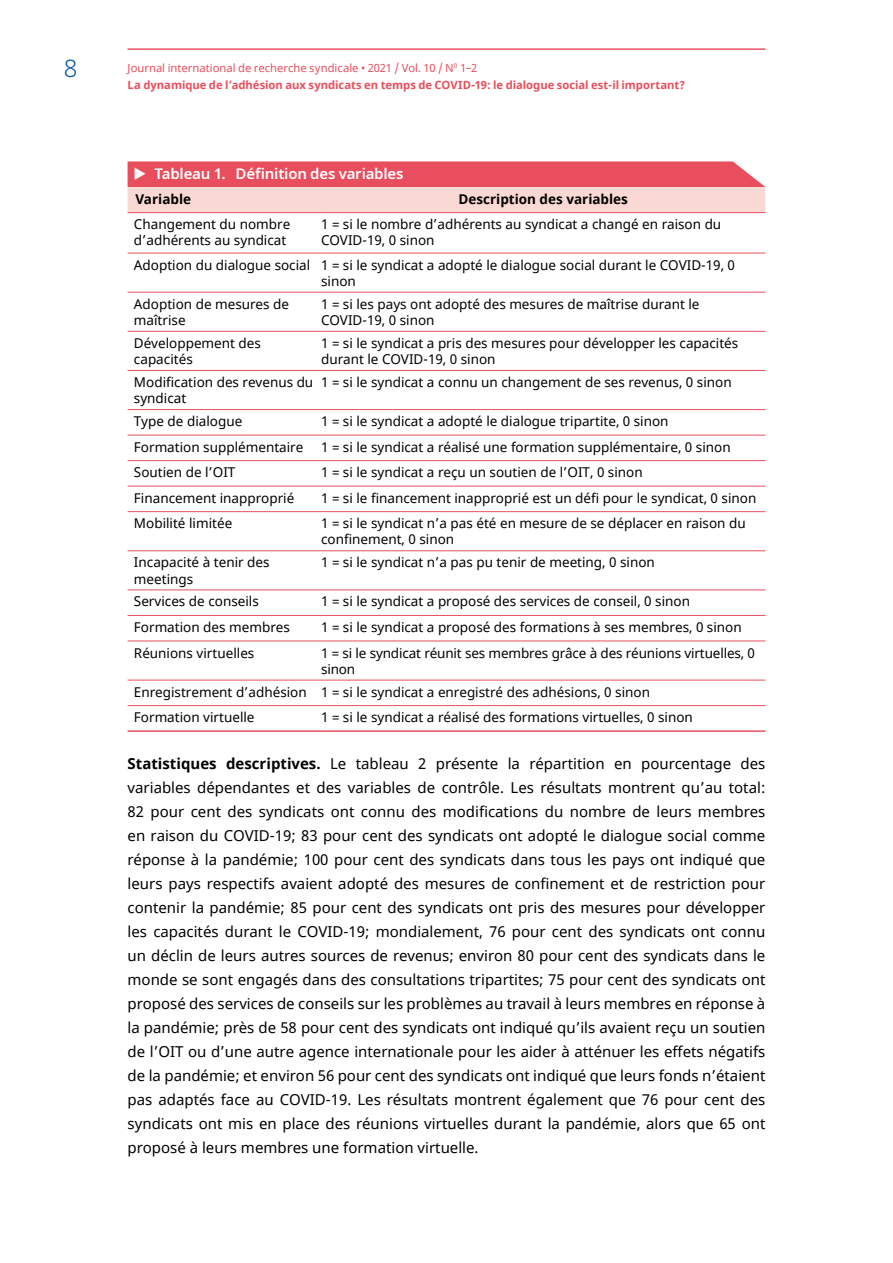
<style>
.page{position:relative;width:893px;height:1263px;background:#fff}
.page>*{position:absolute;margin:0;border:0;box-sizing:border-box;transform-origin:0 0}
.t1{font:300 24px "Noto Sans";color:#0054a6}
.t2{font:15px/24px "Noto Sans";color:#000;text-align:justify}
.t3{font:600 15px "Noto Sans";letter-spacing:-.015em;color:#fff}
.Table_Text{font:13.5px/16.2px "Noto Sans";color:#000}
.Table_subtitle_Dark{font:700 13.5px "Noto Sans";color:#000}
.t4{font:700 11.25px/16.8px "Noto Sans";color:#e84e5e}
.s1{font-weight:400}
.s2{font-weight:700}
</style>
<div class="page">
<hr style="left:128px;top:49px;width:637px;height:1px;background:#e84e5e">
<hr style="left:128px;top:730px;width:193px;height:2px;background:#e84e5e">
<hr style="left:321px;top:730px;width:444px;height:2px;background:#e84e5e">
<hr style="left:128px;top:253px;width:193px;height:1px;background:#e84e5e">
<hr style="left:321px;top:253px;width:444px;height:1px;background:#e84e5e">
<hr style="left:128px;top:292px;width:193px;height:1px;background:#e84e5e">
<hr style="left:321px;top:292px;width:444px;height:1px;background:#e84e5e">
<hr style="left:128px;top:331px;width:193px;height:1px;background:#e84e5e">
<hr style="left:321px;top:331px;width:444px;height:1px;background:#e84e5e">
<hr style="left:128px;top:370px;width:193px;height:1px;background:#e84e5e">
<hr style="left:321px;top:370px;width:444px;height:1px;background:#e84e5e">
<hr style="left:128px;top:409px;width:193px;height:1px;background:#e84e5e">
<hr style="left:321px;top:409px;width:444px;height:1px;background:#e84e5e">
<hr style="left:128px;top:435px;width:193px;height:1px;background:#e84e5e">
<hr style="left:321px;top:435px;width:444px;height:1px;background:#e84e5e">
<hr style="left:128px;top:460px;width:193px;height:1px;background:#e84e5e">
<hr style="left:321px;top:460px;width:444px;height:1px;background:#e84e5e">
<hr style="left:128px;top:486px;width:193px;height:1px;background:#e84e5e">
<hr style="left:321px;top:486px;width:444px;height:1px;background:#e84e5e">
<hr style="left:128px;top:511px;width:193px;height:1px;background:#e84e5e">
<hr style="left:321px;top:511px;width:444px;height:1px;background:#e84e5e">
<hr style="left:128px;top:550px;width:193px;height:1px;background:#e84e5e">
<hr style="left:321px;top:550px;width:444px;height:1px;background:#e84e5e">
<hr style="left:128px;top:590px;width:193px;height:1px;background:#e84e5e">
<hr style="left:321px;top:590px;width:444px;height:1px;background:#e84e5e">
<hr style="left:128px;top:615px;width:193px;height:1px;background:#e84e5e">
<hr style="left:321px;top:615px;width:444px;height:1px;background:#e84e5e">
<hr style="left:128px;top:641px;width:193px;height:1px;background:#e84e5e">
<hr style="left:321px;top:641px;width:444px;height:1px;background:#e84e5e">
<hr style="left:128px;top:680px;width:193px;height:1px;background:#e84e5e">
<hr style="left:321px;top:680px;width:444px;height:1px;background:#e84e5e">
<hr style="left:128px;top:705px;width:193px;height:1px;background:#e84e5e">
<hr style="left:321px;top:705px;width:444px;height:1px;background:#e84e5e">
<svg style="left:128px;top:161px;width:637px;height:52px;background:#f1949a"></svg>
<h1 class="t1" style="left:64px;top:51px;width:15px">8</h1>
<p class="t4" style="left:128px;top:60px;width:559px"><span class="s1">Journal international de recherche syndicale • 2021 / Vol. 10 / N</span><sup>0</sup> <span class="s1">1–2<br></span>La dynamique de l’adhésion aux syndicats en temps de COVID-19: le dialogue social est-il important?</p>
<p class="t3" style="left:155px;top:163px;width:251px">Tableau 1. Définition des variables</p>
<p class="Table_subtitle_Dark" style="left:135px;top:189px;width:57px">Variable</p>
<p class="Table_subtitle_Dark" style="left:458px;top:189px;width:171px">Description des variables</p>
<p class="Table_Text" style="left:134px;top:217px;width:158px">Changement du nombre d’adhérents au syndicat</p>
<p class="Table_Text" style="left:321px;top:217px;width:402px">1 = si le nombre d’adhérents au syndicat a changé en raison du<br>COVID-19, 0 sinon</p>
<p class="Table_Text" style="left:134px;top:257px;width:178px">Adoption du dialogue social</p>
<p class="Table_Text" style="left:321px;top:257px;width:415px">1 = si le syndicat a adopté le dialogue social durant le COVID-19, 0 sinon</p>
<p class="Table_Text" style="left:134px;top:296px;width:157px">Adoption de mesures de maîtrise</p>
<p class="Table_Text" style="left:321px;top:296px;width:380px">1 = si les pays ont adopté des mesures de maîtrise durant le<br>COVID-19, 0 sinon</p>
<p class="Table_Text" style="left:134px;top:335px;width:129px">Développement des capacités</p>
<p class="Table_Text" style="left:321px;top:335px;width:419px">1 = si le syndicat a pris des mesures pour développer les capacités durant le COVID-19, 0 sinon</p>
<p class="Table_Text" style="left:134px;top:374px;width:181px">Modification des revenus du syndicat</p>
<p class="Table_Text" style="left:321px;top:374px;width:412px">1 = si le syndicat a connu un changement de ses revenus, 0 sinon</p>
<p class="Table_Text" style="left:134px;top:414px;width:110px">Type de dialogue</p>
<p class="Table_Text" style="left:321px;top:414px;width:349px">1 = si le syndicat a adopté le dialogue tripartite, 0 sinon</p>
<p class="Table_Text" style="left:134px;top:439px;width:171px">Formation supplémentaire</p>
<p class="Table_Text" style="left:321px;top:439px;width:411px">1 = si le syndicat a réalisé une formation supplémentaire, 0 sinon</p>
<p class="Table_Text" style="left:134px;top:465px;width:103px">Soutien de l’OIT</p>
<p class="Table_Text" style="left:321px;top:465px;width:323px">1 = si le syndicat a reçu un soutien de l’OIT, 0 sinon</p>
<p class="Table_Text" style="left:134px;top:490px;width:162px">Financement inapproprié</p>
<p class="Table_Text" style="left:321px;top:490px;width:437px">1 = si le financement inapproprié est un défi pour le syndicat, 0 sinon</p>
<p class="Table_Text" style="left:134px;top:516px;width:100px">Mobilité limitée</p>
<p class="Table_Text" style="left:321px;top:516px;width:426px">1 = si le syndicat n’a pas été en mesure de se déplacer en raison du confinement, 0 sinon</p>
<p class="Table_Text" style="left:134px;top:555px;width:137px">Incapacité à tenir des meetings</p>
<p class="Table_Text" style="left:321px;top:555px;width:335px">1 = si le syndicat n’a pas pu tenir de meeting, 0 sinon</p>
<p class="Table_Text" style="left:134px;top:594px;width:126px">Services de conseils</p>
<p class="Table_Text" style="left:321px;top:594px;width:370px">1 = si le syndicat a proposé des services de conseil, 0 sinon</p>
<p class="Table_Text" style="left:134px;top:619px;width:157px">Formation des membres</p>
<p class="Table_Text" style="left:321px;top:619px;width:422px">1 = si le syndicat a proposé des formations à ses membres, 0 sinon</p>
<p class="Table_Text" style="left:134px;top:645px;width:122px">Réunions virtuelles</p>
<p class="Table_Text" style="left:321px;top:645px;width:435px">1 = si le syndicat réunit ses membres grâce à des réunions virtuelles, 0 sinon</p>
<p class="Table_Text" style="left:134px;top:684px;width:174px">Enregistrement d’adhésion</p>
<p class="Table_Text" style="left:321px;top:684px;width:330px">1 = si le syndicat a enregistré des adhésions, 0 sinon</p>
<p class="Table_Text" style="left:134px;top:710px;width:122px">Formation virtuelle</p>
<p class="Table_Text" style="left:321px;top:710px;width:373px">1 = si le syndicat a réalisé des formations virtuelles, 0 sinon</p>
<p class="t2" style="left:128px;top:752px;width:639px"><span class="s2">Statistiques descriptives.</span> Le tableau 2 présente la répartition en pourcentage des variables dépendantes et des variables de contrôle. Les résultats montrent qu’au total:<br>82 pour cent des syndicats ont connu des modifications du nombre de leurs membres en raison du COVID-19; 83 pour cent des syndicats ont adopté le dialogue social comme réponse à la pandémie; 100 pour cent des syndicats dans tous les pays ont indiqué que leurs pays respectifs avaient adopté des mesures de confinement et de restriction pour contenir la pandémie; 85 pour cent des syndicats ont pris des mesures pour développer les capacités durant le COVID-19; mondialement, 76 pour cent des syndicats ont connu un déclin de leurs autres sources de revenus; environ 80 pour cent des syndicats dans le monde se sont engagés dans des consultations tripartites; 75 pour cent des syndicats ont proposé des services de conseils sur les problèmes au travail à leurs membres en réponse à la pandémie; près de 58 pour cent des syndicats ont indiqué qu’ils avaient reçu un soutien de l’OIT ou d’une autre agence internationale pour les aider à atténuer les effets négatifs de la pandémie; et environ 56 pour cent des syndicats ont indiqué que leurs fonds n’étaient pas adaptés face au COVID-19. Les résultats montrent également que 76 pour cent des syndicats ont mis en place des réunions virtuelles durant la pandémie, alors que 65 ont proposé à leurs membres une formation virtuelle.</p>
</div>
